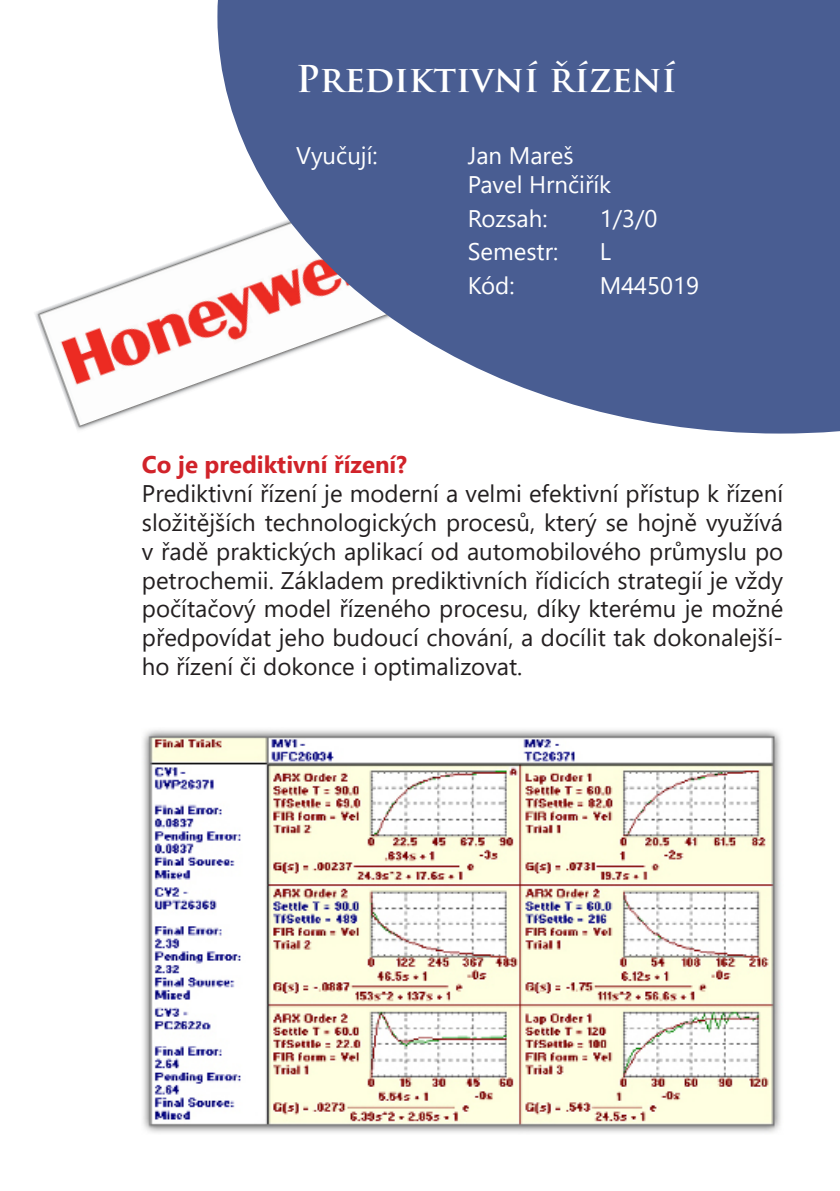
<style>
.page{position:relative;width:840px;height:1191px;background:#fff}
.page>*{position:absolute;margin:0;border:0;box-sizing:border-box;transform-origin:0 0}
.t1{font:700 36px "Trajan Pro";color:#fff}
.t2{font:24px/28.8px "Segoe UI";color:#231f20;text-align:justify}
.t3{font:24px "Segoe UI";color:#fff}
.Nadpis_1{font:700 24px "Segoe UI";color:#d1232a}
</style>
<div class="page">
<img style="left:35px;top:246px;width:182px;height:184px">
<svg style="left:217px;top:0;width:622px;height:433px;fill:#495d92"></svg>
<img style="left:143px;top:729px;width:639px;height:404px">
<p class="t1" style="left:296px;top:56px;width:382px">Prediktivní řízení</p>
<p class="t3" style="left:296px;top:133px;width:83px">Vyučují:</p>
<p class="t3" style="left:467px;top:133px;width:107px">Jan Mareš</p>
<p class="t3" style="left:467px;top:162px;width:145px">Pavel Hrnčiřík</p>
<p class="t3" style="left:467px;top:195px;width:81px">Rozsah:</p>
<p class="t3" style="left:599px;top:195px;width:59px">1/3/0</p>
<p class="t3" style="left:467px;top:229px;width:92px">Semestr:</p>
<p class="t3" style="left:599px;top:229px;width:13px">L</p>
<p class="t3" style="left:467px;top:262px;width:48px">Kód:</p>
<p class="t3" style="left:599px;top:262px;width:101px">M445019</p>
<p class="Nadpis_1" style="left:142px;top:442px;width:266px">Co je prediktivní řízení?</p>
<p class="t2" style="left:142px;top:477px;width:642px">Prediktivní řízení je moderní a velmi efektivní přístup k řízení složitějších technologických procesů, který se hojně využívá v řadě praktických aplikací od automobilového průmyslu po petrochemii. Základem prediktivních řídicích strategií je vždy počítačový model řízeného procesu, díky kterému je možné předpovídat jeho budoucí chování, a docílit tak dokonalejší&shy;ho řízení či dokonce i optimalizovat.</p>
</div>
